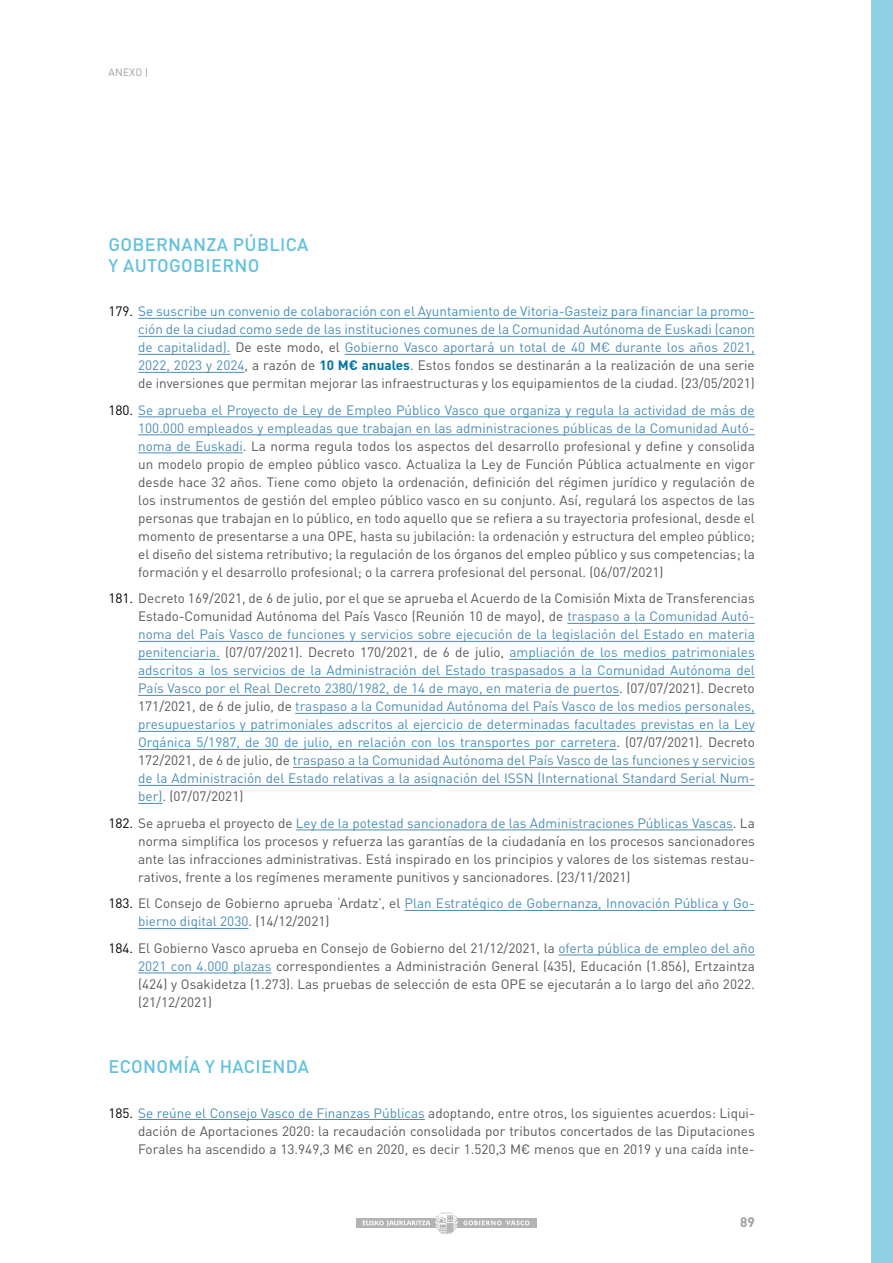
<style>
.page{position:relative;width:893px;height:1263px;background:#fff}
.page>*{position:absolute;margin:0;border:0;box-sizing:border-box;transform-origin:0 0}
.t1{font:500 18px/21px "DIN Pro";letter-spacing:.02em;color:#61c1de}
.t2{font:13.5px/18px "DIN Pro";color:#575756;text-align:justify}
.t3{font:13.5px/18px "DIN Pro";color:#4c8db6;text-align:justify}
.t4{font:700 13.5px "DIN Pro";color:#9d9d9c}
.t5{font:10.5px "DIN Pro";letter-spacing:.02em;color:#9d9d9c}
.s1{color:#000}
.s2{color:#575756}
.s3{font-weight:700;color:#0076a4}
.s4{color:#4c8db6}
</style>
<div class="page">
<div style="left:356px;top:1218px;width:181px;height:10px;background:#b3b3b3"></div>
<svg style="left:362px;top:1212px;width:167px;height:22px"></svg>
<hr style="left:138px;top:318px;width:617px;height:1px;background:#4c8db6">
<hr style="left:138px;top:336px;width:617px;height:1px;background:#4c8db6">
<hr style="left:138px;top:354px;width:92px;height:1px;background:#4c8db6">
<hr style="left:345px;top:354px;width:410px;height:1px;background:#4c8db6">
<hr style="left:138px;top:372px;width:106px;height:1px;background:#4c8db6">
<hr style="left:138px;top:416px;width:617px;height:1px;background:#4c8db6">
<hr style="left:138px;top:434px;width:617px;height:1px;background:#4c8db6">
<hr style="left:138px;top:452px;width:105px;height:1px;background:#4c8db6">
<hr style="left:567px;top:623px;width:188px;height:1px;background:#4c8db6">
<hr style="left:138px;top:641px;width:617px;height:1px;background:#4c8db6">
<hr style="left:138px;top:659px;width:82px;height:1px;background:#4c8db6">
<hr style="left:509px;top:659px;width:246px;height:1px;background:#4c8db6">
<hr style="left:138px;top:677px;width:617px;height:1px;background:#4c8db6">
<hr style="left:138px;top:695px;width:481px;height:1px;background:#4c8db6">
<hr style="left:295px;top:713px;width:460px;height:1px;background:#4c8db6">
<hr style="left:138px;top:731px;width:617px;height:1px;background:#4c8db6">
<hr style="left:138px;top:749px;width:478px;height:1px;background:#4c8db6">
<hr style="left:293px;top:767px;width:462px;height:1px;background:#4c8db6">
<hr style="left:138px;top:785px;width:617px;height:1px;background:#4c8db6">
<svg style="left:138px;top:803px;width:24px;height:1px"></svg>
<hr style="left:296px;top:829px;width:437px;height:1px;background:#4c8db6">
<hr style="left:405px;top:910px;width:350px;height:1px;background:#4c8db6">
<hr style="left:138px;top:928px;width:110px;height:1px;background:#4c8db6">
<hr style="left:558px;top:954px;width:197px;height:1px;background:#4c8db6">
<hr style="left:138px;top:972px;width:133px;height:1px;background:#4c8db6">
<hr style="left:138px;top:1119px;width:287px;height:1px;background:#4c8db6">
<div style="left:872px;top:0;width:21px;height:1263px;background:#8fd1e3"></div>
<p class="t5" style="left:109px;top:64px;width:41px">ANEXO |</p>
<h1 class="t1" style="left:109px;top:232px;width:201px">GOBERNANZA PÚBLICA<br>Y AUTOGOBIERNO</h1>
<p class="t3" style="left:138px;top:301px;width:618px;text-indent:-30px"><span class="s1">179.</span> Se suscribe un convenio de colaboración con el Ayuntamiento de Vitoria-Gasteiz para financiar la promo&shy;ción de la ciudad como sede de las instituciones comunes de la Comunidad Autónoma de Euskadi (canon de capitalidad). <span class="s2">De este modo, el</span> Gobierno Vasco aportará un total de 40 M€ durante los años 2021, 2022, 2023 y 2024<span class="s2">, a razón de</span> <span class="s3">10 M€ anuales</span><span class="s2">. Estos fondos se destinarán a la realización de una serie de inversiones que permitan mejorar las infraestructuras y los equipamientos de la ciudad. (23/05/2021)</span></p>
<p class="t2" style="left:138px;top:400px;width:618px;text-indent:-30px"><span class="s1">180.</span> <span class="s4">Se aprueba el Proyecto de Ley de Empleo Público Vasco que organiza y regula la actividad de más de 100.000 empleados y empleadas que trabajan en las administraciones públicas de la Comunidad Autó&shy;noma de Euskadi</span>. La norma regula todos los aspectos del desarrollo profesional y define y consolida un modelo propio de empleo público vasco. Actualiza la Ley de Función Pública actualmente en vigor desde hace 32 años. Tiene como objeto la ordenación, definición del régimen jurídico y regulación de los instrumentos de gestión del empleo público vasco en su conjunto. Así, regulará los aspectos de las personas que trabajan en lo público, en todo aquello que se refiera a su trayectoria profesional, desde el momento de presentarse a una OPE, hasta su jubilación: la ordenación y estructura del empleo público; el diseño del sistema retributivo; la regulación de los órganos del empleo público y sus competencias; la formación y el desarrollo profesional; o la carrera profesional del personal. (06/07/2021)</p>
<p class="t3" style="left:138px;top:588px;width:618px;text-indent:-30px"><span class="s1">181.</span> <span class="s2">Decreto 169/2021, de 6 de julio, por el que se aprueba el Acuerdo de la Comisión Mixta de Transferencias Estado-Comunidad Autónoma del País Vasco (Reunión 10 de mayo), de</span> traspaso a la Comunidad Autó&shy;noma del País Vasco de funciones y servicios sobre ejecución de la legislación del Estado en materia penitenciaria. <span class="s2">(07/07/2021). Decreto 170/2021, de 6 de julio,</span> ampliación de los medios patrimoniales adscritos a los servicios de la Administración del Estado traspasados a la Comunidad Autónoma del País Vasco por el Real Decreto 2380/1982, de 14 de mayo, en materia de puertos<span class="s2">. (07/07/2021). Decreto 171/2021, de 6 de julio, de</span> traspaso a la Comunidad Autónoma del País Vasco de los medios personales, presupuestarios y patrimoniales adscritos al ejercicio de determinadas facultades previstas en la Ley Orgánica 5/1987, de 30 de julio, en relación con los transportes por carretera<span class="s2">. (07/07/2021). Decreto 172/2021, de 6 de julio, de</span> traspaso a la Comunidad Autónoma del País Vasco de las funciones y servicios de la Administración del Estado relativas a la asignación del ISSN (International Standard Serial Num&shy;ber)<span class="s2">. (07/07/2021)</span></p>
<p class="t2" style="left:138px;top:813px;width:618px;text-indent:-30px"><span class="s1">182.</span> Se aprueba el proyecto de <span class="s4">Ley de la potestad sancionadora de las Administraciones Públicas Vascas</span>. La norma simplifica los procesos y refuerza las garantías de la ciudadanía en los procesos sancionadores ante las infracciones administrativas. Está inspirado en los principios y valores de los sistemas restau&shy;rativos, frente a los regímenes meramente punitivos y sancionadores. (23/11/2021)</p>
<p class="t3" style="left:138px;top:893px;width:618px;text-indent:-30px"><span class="s1">183.</span> <span class="s2">El Consejo de Gobierno aprueba ‘Ardatz’, el</span> Plan Estratégico de Gobernanza, Innovación Pública y Go&shy;bierno digital 2030<span class="s2">. (14/12/2021)</span></p>
<p class="t2" style="left:138px;top:938px;width:618px;text-indent:-30px"><span class="s1">184.</span> El Gobierno Vasco aprueba en Consejo de Gobierno del 21/12/2021, la <span class="s4">oferta pública de empleo del año 2021 con 4.000 plazas</span> correspondientes a Administración General (435), Educación (1.856), Ertzaintza (424) y Osakidetza (1.273). Las pruebas de selección de esta OPE se ejecutarán a lo largo del año 2022. (21/12/2021)</p>
<h1 class="t1" style="left:109px;top:1054px;width:202px">ECONOMÍA Y HACIENDA</h1>
<p class="t2" style="left:138px;top:1102px;width:618px;text-indent:-30px"><span class="s1">185.</span> <span class="s4">Se reúne el Consejo Vasco de Finanzas Públicas</span> adoptando, entre otros, los siguientes acuerdos: Liqui&shy;dación de Aportaciones 2020: la recaudación consolidada por tributos concertados de las Diputaciones Forales ha ascendido a 13.949,3 M€ en 2020, es decir 1.520,3 M€ menos que en 2019 y una caída inte-</p>
<p class="t4" style="left:740px;top:1211px;width:16px">89</p>
</div>
